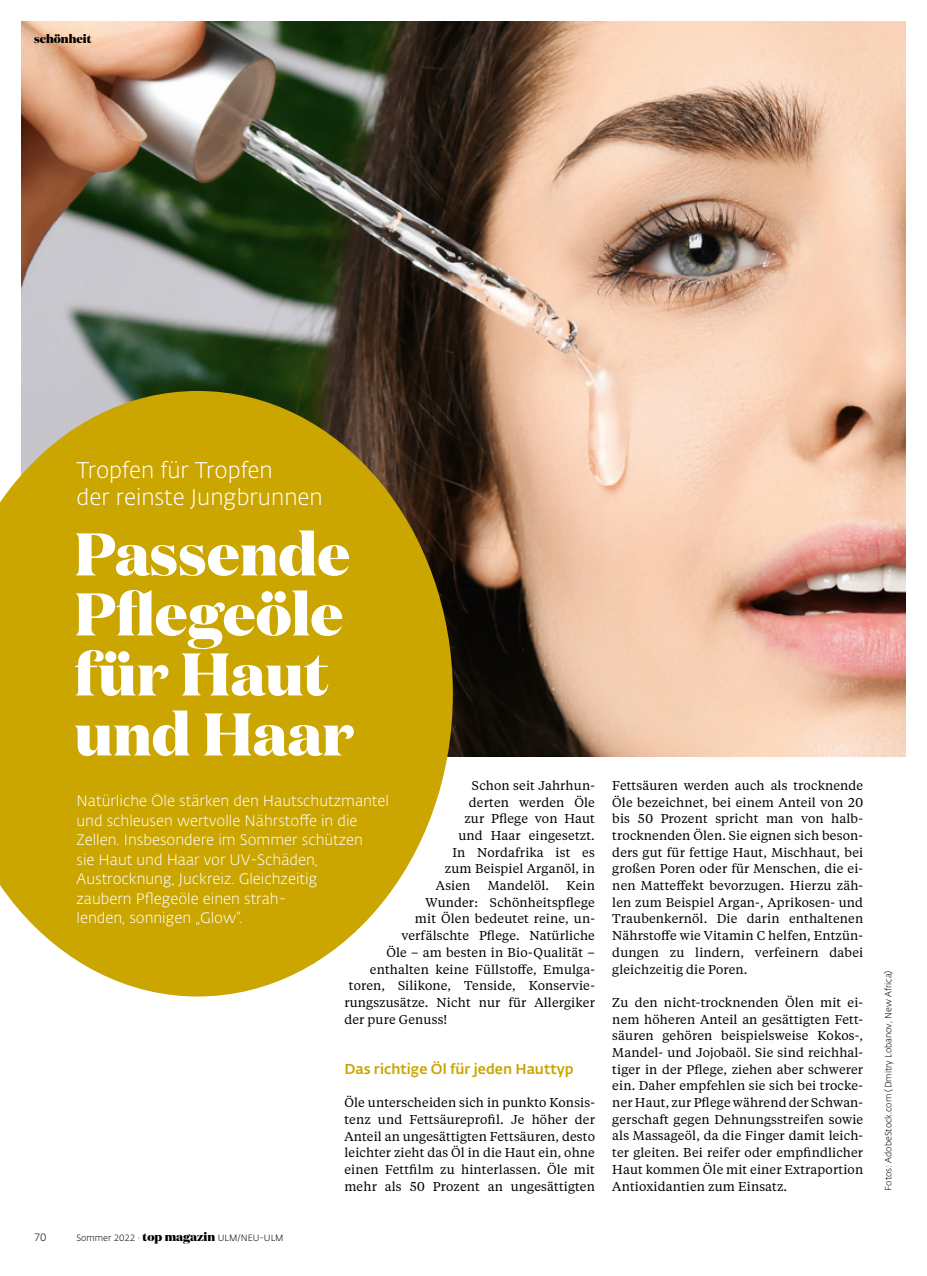
<style>
.page{position:relative;width:927px;height:1276px;background:#fff}
.page>*{position:absolute;margin:0;border:0;box-sizing:border-box;transform-origin:0 0}
.t1{font:800 60px/60px "Domaine Display";color:#fff}
.t2{font:300 22.5px/27px "Fedra Sans Alt Std";color:#fff}
.t3{font:300 15px/19.5px "Fedra Sans Alt Std";color:#fff}
.t4{font:500 14.25px "Fedra Sans Alt Std";color:#cba500}
.t5{font:12.75px/16.6px "Tiempos Text";letter-spacing:.01em;color:#000;text-align:justify}
.t6{font:800 12px "Domaine Display";color:#000}
.t7{font:300 10.5px "Fedra Sans Alt Std";color:#000}
.t8{font:300 9px "Fedra Sans Alt Std";color:#000}
.s1{font-family:"Domaine Display";font-weight:800;font-size:12px}
</style>
<div class="page">
<img style="left:21px;top:21px;width:885px;height:735px">
<svg style="left:0;top:391px;width:453px;height:605px;background:#c6a61c"></svg>
<hr style="left:926px;top:645px;width:1px;height:631px;background:#070606">
<p class="t6" style="left:34px;top:31px;width:59px">schönheit</p>
<h2 class="t2" style="left:77px;top:456px;width:248px">Tropfen für Tropfen<br>der reinste Jungbrunnen</h2>
<h1 class="t1" style="left:74px;top:523px;width:281px">Passende<br>Pflegeöle für Haut und Haar</h1>
<p class="t3" style="left:77px;top:791px;width:314px">Natürliche Öle stärken den Hautschutzmantel und schleusen wertvolle Nährstoffe in die Zellen. Insbesondere im Sommer schützen<br>sie Haut und Haar vor UV-Schäden, Austrocknung, Juckreiz. Gleichzeitig<br>zaubern Pflegeöle einen strah-<br>lenden, sonnigen „Glow“.</p>
<p class="t5" style="left:472px;top:776px;width:125px">Schon seit Jahrhun-</p>
<p class="t5" style="left:469px;top:793px;width:127px">derten werden Öle</p>
<p class="t5" style="left:464px;top:810px;width:132px">zur Pflege von Haut</p>
<p class="t5" style="left:458px;top:826px;width:138px">und Haar eingesetzt.</p>
<p class="t5" style="left:452px;top:843px;width:144px">In Nordafrika ist es</p>
<p class="t5" style="left:445px;top:860px;width:151px">zum Beispiel Arganöl, in</p>
<p class="t5" style="left:436px;top:876px;width:36px">Asien</p>
<p class="t5" style="left:488px;top:876px;width:63px">Mandelöl.</p>
<p class="t5" style="left:567px;top:876px;width:30px">Kein</p>
<p class="t5" style="left:425px;top:893px;width:171px">Wunder: Schönheitspflege</p>
<p class="t5" style="left:415px;top:910px;width:182px">mit Ölen bedeutet reine, un-</p>
<p class="t5" style="left:401px;top:926px;width:195px">verfälschte Pflege. Natürliche</p>
<p class="t5" style="left:386px;top:943px;width:210px">Öle – am besten in Bio-Qualität –</p>
<p class="t5" style="left:370px;top:960px;width:226px">enthalten keine Füllstoffe, Emulga-</p>
<p class="t5" style="left:349px;top:976px;width:247px">toren, Silikone, Tenside, Konservie-</p>
<p class="t5" style="left:344px;top:993px;width:252px">rungszusätze. Nicht nur für Allergiker</p>
<p class="t5" style="left:344px;top:1010px;width:104px">der pure Genuss!</p>
<p class="t4" style="left:344px;top:1060px;width:231px">Das richtige Öl für jeden Hauttyp</p>
<p class="t5" style="left:344px;top:1093px;width:252px">Öle unterscheiden sich in punkto Konsis&shy;tenz und Fettsäureprofil. Je höher der Anteil an ungesättigten Fettsäuren, desto leichter zieht das Öl in die Haut ein, ohne einen Fettfilm zu hinterlassen. Öle mit mehr als 50 Prozent an ungesättigten</p>
<p class="t7" style="left:34px;top:1230px;width:14px">70</p>
<p class="t8" style="left:77px;top:1232px;width:209px">Sommer 2022 · <span class="s1">top magazin</span> ULM/NEU-ULM</p>
<p class="t5" style="left:612px;top:776px;width:252px">Fettsäuren werden auch als trocknende Öle bezeichnet, bei einem Anteil von 20 bis 50 Prozent spricht man von halb&shy;trocknenden Ölen. Sie eignen sich beson&shy;ders gut für fettige Haut, Mischhaut, bei großen Poren oder für Menschen, die ei&shy;nen Matteffekt bevorzugen. Hierzu zäh&shy;len zum Beispiel Argan-, Aprikosen- und Traubenkernöl. Die darin enthaltenen Nährstoffe wie Vitamin C helfen, Entzün&shy;dungen zu lindern, verfeinern dabei gleichzeitig die Poren.</p>
<p class="t5" style="left:612px;top:993px;width:252px">Zu den nicht-trocknenden Ölen mit ei&shy;nem höheren Anteil an gesättigten Fett&shy;säuren gehören beispielsweise Kokos-, Mandel- und Jojobaöl. Sie sind reichhal&shy;tiger in der Pflege, ziehen aber schwerer ein. Daher empfehlen sie sich bei trocke&shy;ner Haut, zur Pflege während der Schwan&shy;gerschaft gegen Dehnungsstreifen sowie als Massageöl, da die Finger damit leich&shy;ter gleiten. Bei reifer oder empfindlicher Haut kommen Öle mit einer Extraportion Antioxidantien zum Einsatz.</p>
<p class="t8" style="left:883px;top:1190px;width:222px;rotate:-90deg">Fotos: AdobeStock.com (Dmitry Lobanov, New Africa)</p>
</div>
